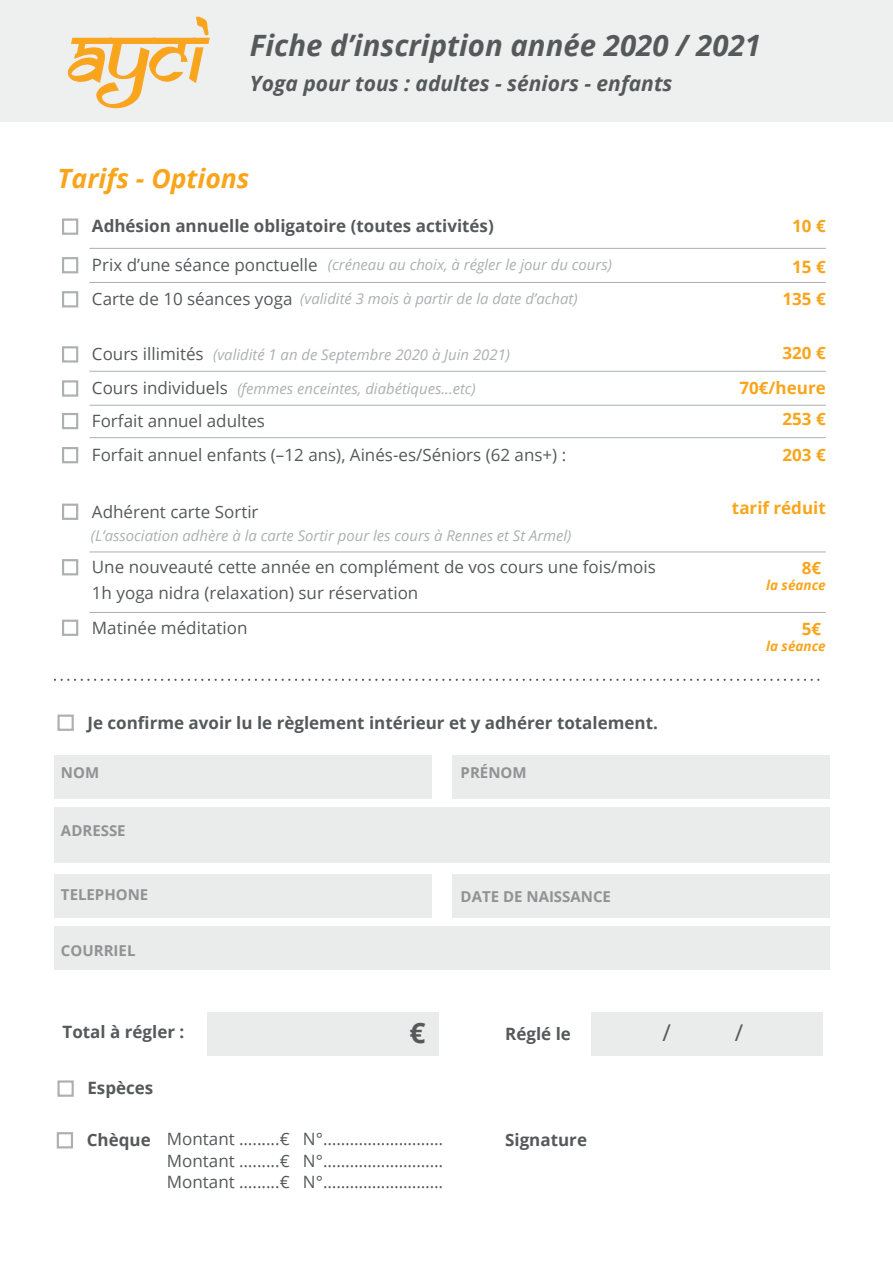
<style>
.page{position:relative;width:893px;height:1263px;background:#fff}
.page>*{position:absolute;margin:0;border:0;box-sizing:border-box;transform-origin:0 0}
.t1{font:italic 700 29.4px "Open Sans";color:#55595a}
.t2{font:700 28.2px "Open Sans";color:#55595a}
.t3{font:italic 700 26.55px "Open Sans";color:#f9a51b}
.t4{font:23.1px "Open Sans";color:#55595a}
.t5{font:italic 700 21px "Open Sans";color:#55595a}
.t6{font:16.95px/33.6px "Open Sans";color:#55595a}
.t7{font:700 16.95px "Open Sans";color:#55595a}
.t8{font:700 16.95px/32.2px "Open Sans";color:#f9a51b;text-align:center}
.t9{font:700 15px "Open Sans";color:#909293}
.t10{font:italic 14.85px "Open Sans";color:#acb0b0}
.t11{font:italic 700 13.5px "Open Sans";color:#f9a51b}
.s1{font-weight:700}
</style>
<div class="page">
<svg style="left:55px;top:679px;width:765px;height:2px"></svg>
<div style="left:62px;top:218px;width:16px;height:17px;border:2px solid #acb0b0"></div>
<div style="left:62px;top:257px;width:16px;height:16px;border:2px solid #acb0b0"></div>
<div style="left:62px;top:291px;width:16px;height:16px;border:2px solid #acb0b0"></div>
<div style="left:62px;top:346px;width:16px;height:17px;border:2px solid #acb0b0"></div>
<div style="left:62px;top:380px;width:16px;height:17px;border:2px solid #acb0b0"></div>
<div style="left:62px;top:413px;width:16px;height:16px;border:2px solid #acb0b0"></div>
<div style="left:62px;top:447px;width:16px;height:16px;border:2px solid #acb0b0"></div>
<div style="left:62px;top:504px;width:16px;height:16px;border:2px solid #acb0b0"></div>
<hr style="left:89px;top:248px;width:737px;height:1px;background:#acb0b0">
<hr style="left:89px;top:282px;width:737px;height:1px;background:#acb0b0">
<hr style="left:89px;top:371px;width:737px;height:1px;background:#acb0b0">
<hr style="left:89px;top:405px;width:737px;height:1px;background:#acb0b0">
<hr style="left:89px;top:437px;width:737px;height:1px;background:#acb0b0">
<div style="left:62px;top:559px;width:16px;height:16px;border:2px solid #acb0b0"></div>
<div style="left:57px;top:714px;width:17px;height:17px;border:2px solid #acb0b0"></div>
<div style="left:57px;top:1080px;width:17px;height:17px;border:2px solid #acb0b0"></div>
<div style="left:57px;top:1132px;width:16px;height:16px;border:2px solid #acb0b0"></div>
<hr style="left:89px;top:552px;width:737px;height:1px;background:#acb0b0">
<div style="left:62px;top:620px;width:16px;height:16px;border:2px solid #acb0b0"></div>
<hr style="left:89px;top:612px;width:737px;height:1px;background:#acb0b0">
<div style="left:0;top:0;width:893px;height:121px;background:#eef0ef"></div>
<svg style="left:67px;top:16px;width:143px;height:93px"></svg>
<div style="left:54px;top:755px;width:378px;height:43px;background:#e9ecea"></div>
<div style="left:452px;top:755px;width:378px;height:43px;background:#e9ecea"></div>
<div style="left:54px;top:874px;width:378px;height:43px;background:#e9ecea"></div>
<div style="left:207px;top:1012px;width:231px;height:43px;background:#e9ecea"></div>
<div style="left:592px;top:1012px;width:231px;height:43px;background:#e9ecea"></div>
<div style="left:452px;top:874px;width:378px;height:43px;background:#e9ecea"></div>
<div style="left:54px;top:808px;width:775px;height:55px;background:#e9ecea"></div>
<div style="left:54px;top:927px;width:775px;height:43px;background:#e9ecea"></div>
<h1 class="t1" style="left:250px;top:25px;width:513px">Fiche d’inscription année 2020 / 2021</h1>
<p class="t5" style="left:250px;top:68px;width:424px">Yoga pour tous : adultes - séniors - enfants</p>
<h3 class="t3" style="left:57px;top:159px;width:194px">Tarifs - Options</h3>
<p class="t7" style="left:92px;top:214px;width:403px">Adhésion annuelle obligatoire (toutes activités)</p>
<p class="t6" style="left:92px;top:247px;width:227px;line-height:34.2px">Prix d’une séance ponctuelle<br>Carte de 10 séances yoga</p>
<p class="t6" style="left:92px;top:336px;width:476px">Cours illimités<br>Cours individuels<br>Forfait annuel adultes<br>Forfait annuel enfants (–12 ans), Ainés-es/Séniors (62 ans+) :</p>
<p class="t10" style="left:328px;top:254px;width:285px">(créneau au choix, à régler le jour du cours)</p>
<p class="t10" style="left:300px;top:288px;width:279px">(validité 3 mois à partir de la date d’achat)</p>
<p class="t10" style="left:213px;top:344px;width:298px">(validité 1 an de Septembre 2020 à Juin 2021)</p>
<p class="t10" style="left:237px;top:378px;width:240px">(femmes enceintes, diabétiques...etc)</p>
<p class="t6" style="left:92px;top:494px;width:168px">Adhérent carte Sortir</p>
<p class="t10" style="left:91px;top:525px;width:482px">(L’association adhère à la carte Sortir pour les cours à Rennes et St Armel)</p>
<p class="t6" style="left:92px;top:554px;width:565px;line-height:25.5px">Une nouveauté cette année en complément de vos cours une fois/mois<br>1h yoga nidra (relaxation) sur réservation</p>
<p class="t6" style="left:92px;top:610px;width:157px">Matinée méditation</p>
<p class="t7" style="left:87px;top:710px;width:572px">Je confirme avoir lu le règlement intérieur et y adhérer totalement.</p>
<p class="t9" style="left:61px;top:762px;width:40px">NOM</p>
<p class="t9" style="left:61px;top:820px;width:66px">ADRESSE</p>
<p class="t9" style="left:461px;top:762px;width:67px">PRÉNOM</p>
<p class="t9" style="left:61px;top:884px;width:89px">TELEPHONE</p>
<p class="t9" style="left:461px;top:886px;width:152px">DATE DE NAISSANCE</p>
<p class="t9" style="left:61px;top:939px;width:76px">COURRIEL</p>
<p class="t8" style="left:792px;top:210px;width:35px">10 €</p>
<p class="t8" style="left:782px;top:250px;width:45px">15 €<br>135 €</p>
<p class="t8" style="left:739px;top:335px;width:88px;line-height:35px;text-align:right">320 €<br>70€/heure</p>
<p class="t8" style="left:782px;top:401px;width:45px;line-height:35.5px;text-align:left">253 €<br>203 €</p>
<p class="t8" style="left:732px;top:491px;width:95px">tarif réduit</p>
<p class="t8" style="left:802px;top:551px;width:21px">8€</p>
<p class="t11" style="left:766px;top:576px;width:61px">la séance</p>
<p class="t8" style="left:802px;top:612px;width:21px">5€</p>
<p class="t11" style="left:766px;top:636px;width:61px">la séance</p>
<h2 class="t2" style="left:410px;top:1013px;width:18px">€</h2>
<p class="t7" style="left:505px;top:1021px;width:67px">Réglé le</p>
<h3 class="t4" style="left:662px;top:1017px;width:10px">/</h3>
<h3 class="t4" style="left:735px;top:1017px;width:10px">/</h3>
<p class="t7" style="left:63px;top:1020px;width:123px">Total à régler :</p>
<p class="t7" style="left:87px;top:1076px;width:67px">Espèces</p>
<p class="t6" style="left:87px;top:1121px;width:358px"><span class="s1">Chèque</span> Montant …......€ N°…………..….………</p>
<p class="t7" style="left:505px;top:1128px;width:83px">Signature</p>
<p class="t6" style="left:167px;top:1150px;width:278px;line-height:20.9px">Montant …......€ N°…………..….………<br>Montant …......€ N°…………..….………</p>
</div>
